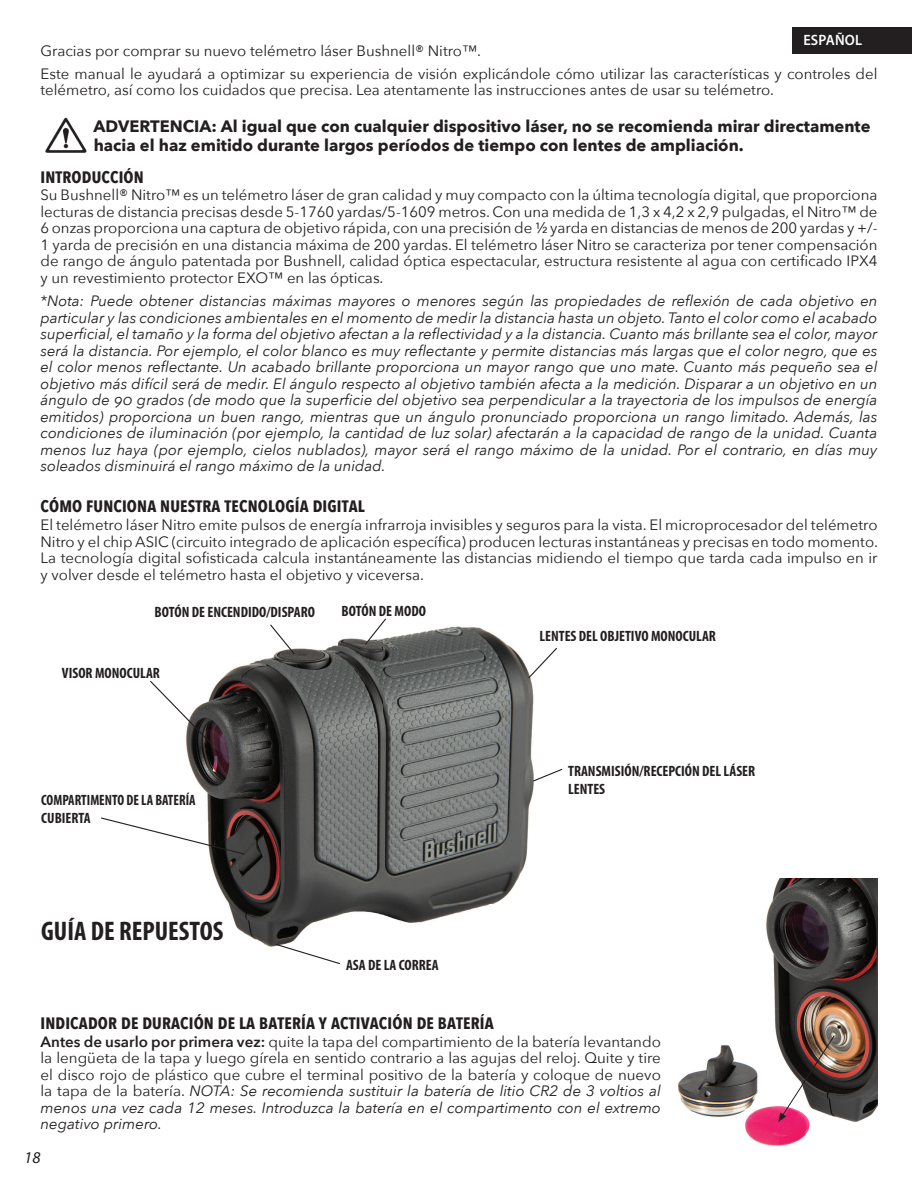
<style>
.page{position:relative;width:918px;height:1188px;background:#fff}
.page>*{position:absolute;margin:0;border:0;box-sizing:border-box;transform-origin:0 0}
.t1{font:700 condensed 27px "Myriad Pro";color:#231f20}
.t2{font:700 16.5px/19.8px "Avenir Next";color:#231f20}
.t3{font:700 16.5px "Avenir Next Condensed";letter-spacing:.01em;color:#231f20}
.t4{font:italic 16.5px "Myriad Pro";color:#231f20}
.t5{font:15px/16.5px "Avenir Next";color:#231f20;text-align:justify}
.t6{font:italic 15px/16.5px "Avenir Next";color:#231f20;text-align:justify}
.t7{font:700 condensed 15px/18px "Myriad Pro";color:#231f20}
.t8{font:700 condensed 15px/18px "Myriad Pro";color:#231f20;scale:.94 1}
.t9{font:600 15px "Myriad Pro";letter-spacing:.015em;color:#fff;scale:.95 1}
.s1{font-weight:600}
.s2{font-style:italic}
</style>
<div class="page">
<img style="left:45px;top:117px;width:42px;height:36px">
<div style="left:792px;top:27px;width:120px;height:27px;background:#231f20"></div>
<img style="left:678px;top:878px;width:200px;height:268px">
<img style="left:778px;top:1035px;width:57px;height:87px">
<img style="left:186px;top:626px;width:348px;height:321px">
<svg style="left:269px;top:624px;width:27px;height:32px"></svg>
<svg style="left:150px;top:680px;width:64px;height:67px"></svg>
<svg style="left:101px;top:817px;width:145px;height:39px"></svg>
<svg style="left:275px;top:943px;width:66px;height:22px"></svg>
<svg style="left:527px;top:647px;width:30px;height:33px"></svg>
<svg style="left:532px;top:768px;width:31px;height:15px"></svg>
<svg style="left:364px;top:618px;width:23px;height:28px"></svg>
<p class="t9" style="left:803px;top:31px;width:63px">ESPAÑOL</p>
<p class="t5" style="left:40px;top:38px;width:839px;line-height:23.2px">Gracias por comprar su nuevo telémetro láser Bushnell® Nitro™.<br>Este manual le ayudará a optimizar su experiencia de visión explicándole cómo utilizar las características y controles del</p>
<p class="t5" style="left:40px;top:81px;width:735px">telémetro, así como los cuidados que precisa. Lea atentamente las instrucciones antes de usar su telémetro.</p>
<p class="t2" style="left:93px;top:116px;width:779px">ADVERTENCIA: Al igual que con cualquier dispositivo láser, no se recomienda mirar directamente hacia el haz emitido durante largos períodos de tiempo con lentes de ampliación.</p>
<p class="t3" style="left:40px;top:167px;width:105px">INTRODUCCIÓN</p>
<p class="t5" style="left:40px;top:186px;width:839px">Su Bushnell® Nitro™ es un telémetro láser de gran calidad y muy compacto con la última tecnología digital, que proporciona lecturas de distancia precisas desde 5-1760 yardas/5-1609 metros. Con una medida de 1,3 x 4,2 x 2,9 pulgadas, el Nitro™ de 6 onzas proporciona una captura de objetivo rápida, con una precisión de ½ yarda en distancias de menos de 200 yardas y +/- 1 yarda de precisión en una distancia máxima de 200 yardas. El telémetro láser Nitro se caracteriza por tener compensación de rango de ángulo patentada por Bushnell, calidad óptica espectacular, estructura resistente al agua con certificado IPX4 y un revestimiento protector EXO™ en las ópticas.</p>
<p class="t6" style="left:40px;top:292px;width:839px">*Nota: Puede obtener distancias máximas mayores o menores según las propiedades de reflexión de cada objetivo en particular y las condiciones ambientales en el momento de medir la distancia hasta un objeto. Tanto el color como el acabado superficial, el tamaño y la forma del objetivo afectan a la reflectividad y a la distancia. Cuanto más brillante sea el color, mayor será la distancia. Por ejemplo, el color blanco es muy reflectante y permite distancias más largas que el color negro, que es el color menos reflectante. Un acabado brillante proporciona un mayor rango que uno mate. Cuanto más pequeño sea el objetivo más difícil será de medir. El ángulo respecto al objetivo también afecta a la medición. Disparar a un objetivo en un ángulo de 90 grados (de modo que la superficie del objetivo sea perpendicular a la trayectoria de los impulsos de energía emitidos) proporciona un buen rango, mientras que un ángulo pronunciado proporciona un rango limitado. Además, las condiciones de iluminación (por ejemplo, la cantidad de luz solar) afectarán a la capacidad de rango de la unidad. Cuanta menos luz haya (por ejemplo, cielos nublados), mayor será el rango máximo de la unidad. Por el contrario, en días muy soleados disminuirá el rango máximo de la unidad.</p>
<p class="t3" style="left:40px;top:496px;width:326px">CÓMO FUNCIONA NUESTRA TECNOLOGÍA DIGITAL</p>
<p class="t5" style="left:40px;top:516px;width:839px">El telémetro láser Nitro emite pulsos de energía infrarroja invisibles y seguros para la vista. El microprocesador del telémetro Nitro y el chip ASIC (circuito integrado de aplicación específica) producen lecturas instantáneas y precisas en todo momento.<br>La tecnología digital sofisticada calcula instantáneamente las distancias midiendo el tiempo que tarda cada impulso en ir y volver desde el telémetro hasta el objetivo y viceversa.</p>
<p class="t7" style="left:154px;top:603px;width:162px">BOTÓN DE ENCENDIDO/DISPARO</p>
<p class="t7" style="left:62px;top:664px;width:99px">VISOR MONOCULAR</p>
<p class="t7" style="left:342px;top:602px;width:86px">BOTÓN DE MODO</p>
<p class="t8" style="left:41px;top:790px;width:166px">COMPARTIMENTO DE LA BATERÍA<br>CUBIERTA</p>
<h1 class="t1" style="left:41px;top:914px;width:184px">GUÍA DE REPUESTOS</h1>
<p class="t7" style="left:346px;top:955px;width:94px">ASA DE LA CORREA</p>
<p class="t7" style="left:539px;top:627px;width:178px">LENTES DEL OBJETIVO MONOCULAR</p>
<p class="t7" style="left:568px;top:762px;width:189px">TRANSMISIÓN/RECEPCIÓN DEL LÁSER<br>LENTES</p>
<p class="t3" style="left:40px;top:1013px;width:455px">INDICADOR DE DURACIÓN DE LA BATERÍA Y ACTIVACIÓN DE BATERÍA</p>
<p class="t5" style="left:40px;top:1033px;width:622px"><span class="s1">Antes de usarlo por primera vez:</span> quite la tapa del compartimiento de la batería levantando la lengüeta de la tapa y luego gírela en sentido contrario a las agujas del reloj. Quite y tire el disco rojo de plástico que cubre el terminal positivo de la batería y coloque de nuevo la tapa de la batería. <span class="s2">NOTA: Se recomienda sustituir la batería de litio CR2 de 3 voltios al menos una vez cada 12 meses. Introduzca la batería en el compartimento con el extremo negativo primero.</span></p>
<p class="t4" style="left:24px;top:1147px;width:18px">18</p>
</div>
